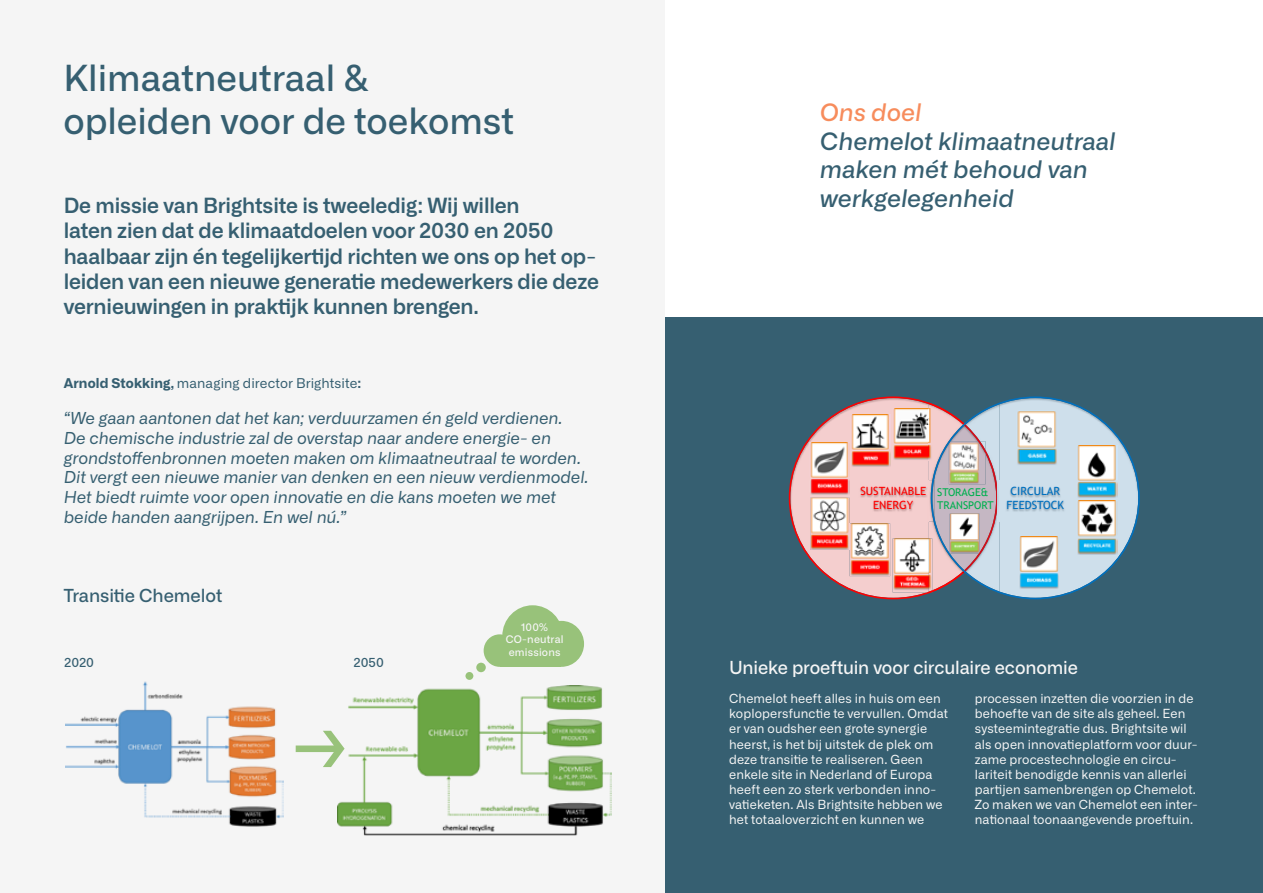
<style>
.page{position:relative;width:1263px;height:893px;background:#f5f5f5}
.page>*{position:absolute;margin:0;border:0;box-sizing:border-box;transform-origin:0 0}
.t1{font:900 65.7px "Alliance No.1";color:#70ad46}
.t2{font:500 36px/43.2px "Alliance No.1";color:#365f71}
.t3{font:italic 500 24px/28.8px "Alliance No.1";color:#365f71}
.t4{font:italic 500 24px "Alliance No.1";color:#f78c5c}
.t5{font:600 21px/25.2px "Alliance No.1";letter-spacing:-.005em;color:#365f71}
.t6{font:500 18px "Alliance No.1";letter-spacing:-.005em;color:#f5f5f5}
.t7{font:500 18px "Alliance No.1";letter-spacing:-.005em;color:#365f71}
.t8{font:italic 16.5px/19.8px "Alliance No.1";letter-spacing:-.005em;color:#365f71}
.t9{font:13.5px "Alliance No.1";letter-spacing:.005em;color:#365f71}
.t10{font:12.6px/15.1px "Alliance No.1";letter-spacing:.01em;color:#f5f5f5}
.t11{font:500 12.6px "Alliance No.1";letter-spacing:-.005em;color:#365f71}
.t12{font:11.4px/13.6px "Trebuchet MS";color:#f00;text-align:center}
.t13{font:11.4px/13.6px "Trebuchet MS";color:#0070bf;text-align:center}
.t14{font:10.8px/12.9px "Trebuchet MS";color:#00b04f}
.t15{font:500 10.5px/12.6px "Alliance No.1";letter-spacing:.015em;color:#f5f5f5;text-align:center}
.s1{font-weight:700}
</style>
<div class="page">
<div style="left:665px;top:317px;width:598px;height:576px;background:#365f71"></div>
<div style="left:665px;top:0;width:598px;height:317px;background:#fff"></div>
<svg style="left:789px;top:396px;width:351px;height:203px"></svg>
<img style="left:66px;top:681px;width:217px;height:146px">
<img style="left:338px;top:686px;width:273px;height:149px">
<div style="left:502px;top:605px;width:61px;height:62px;background:#98c27a;border-radius:50%"></div>
<div style="left:539px;top:621px;width:45px;height:46px;background:#98c27a;border-radius:50%"></div>
<div style="left:484px;top:634px;width:32px;height:33px;background:#98c27a;border-radius:50%"></div>
<div style="left:500px;top:645px;width:61px;height:22px;background:#98c27a"></div>
<svg style="left:476px;top:663px;width:10px;height:9px"></svg>
<div style="left:465px;top:672px;width:8px;height:8px;background:#98c27a;border-radius:50%"></div>
<h2 class="t2" style="left:64px;top:56px;width:452px">Klimaatneutraal &amp; opleiden voor de toekomst</h2>
<p class="t5" style="left:64px;top:193px;width:537px">De missie van Brightsite is tweeledig: Wij willen<br>laten zien dat de klimaatdoelen voor 2030 en 2050 haalbaar zijn én tegelijkertijd richten we ons op het op&shy;leiden van een nieuwe generatie medewerkers die deze vernieuwingen in praktijk kunnen brengen.</p>
<p class="t9" style="left:64px;top:375px;width:299px"><span class="s1">Arnold Stokking,</span> managing director Brightsite<span class="s1">:</span></p>
<p class="t8" style="left:64px;top:408px;width:526px">“We gaan aantonen dat het kan; verduurzamen én geld verdienen.<br>De chemische industrie zal de overstap naar andere energie- en grondstoffenbronnen moeten maken om klimaatneutraal te worden.<br>Dit vergt een nieuwe manier van denken en een nieuw verdienmodel.<br>Het biedt ruimte voor open innovatie en die kans moeten we met beide handen aangrijpen. En wel nú.”</p>
<h3 class="t7" style="left:64px;top:585px;width:160px">Transitie Chemelot</h3>
<p class="t11" style="left:64px;top:654px;width:31px">2020</p>
<p class="t11" style="left:353px;top:654px;width:32px">2050</p>
<h1 class="t1" style="left:289px;top:698px;width:60px">→</h1>
<p class="t15" style="left:506px;top:621px;width:59px">100%<br>CO-neutral emissions</p>
<h3 class="t4" style="left:820px;top:97px;width:103px">Ons doel</h3>
<h3 class="t3" style="left:820px;top:126px;width:297px">Chemelot klimaatneutraal maken mét behoud van werkgelegenheid</h3>
<p class="t12" style="left:860px;top:485px;width:67px">SUSTAINABLE<br>ENERGY</p>
<p class="t13" style="left:1006px;top:485px;width:59px">CIRCULAR<br>FEEDSTOCK</p>
<p class="t14" style="left:937px;top:486px;width:58px">STORAGE&amp;<br>TRANSPORT</p>
<h3 class="t6" style="left:729px;top:657px;width:350px">Unieke proeftuin voor circulaire economie</h3>
<p class="t10" style="left:729px;top:691px;width:220px">Chemelot heeft alles in huis om een koplopersfunctie te vervullen. Omdat er van oudsher een grote synergie heerst, is het bij uitstek de plek om deze transitie te realiseren. Geen enkele site in Nederland of Europa heeft een zo sterk verbonden inno&shy;vatieketen. Als Brightsite hebben we het totaaloverzicht en kunnen we</p>
<p class="t10" style="left:975px;top:691px;width:224px">processen inzetten die voorzien in de behoefte van de site als geheel. Een systeemintegratie dus. Brightsite wil als open innovatieplatform voor duur&shy;zame procestechnologie en circu&shy;lariteit benodigde kennis van allerlei partijen samenbrengen op Chemelot.<br>Zo maken we van Chemelot een inter&shy;nationaal toonaangevende proeftuin.</p>
</div>
